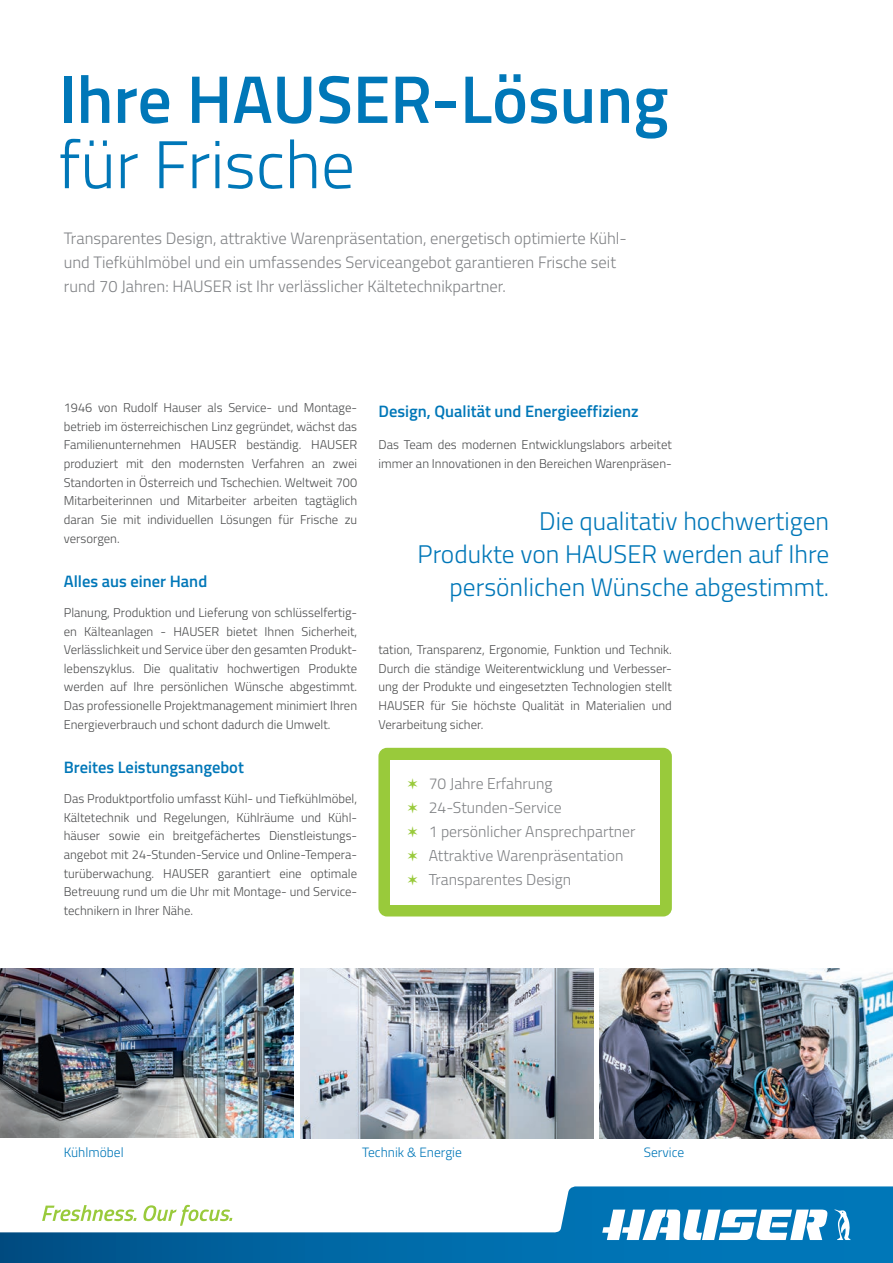
<style>
.page{position:relative;width:893px;height:1263px;background:#fff}
.page>*{position:absolute;margin:0;border:0;box-sizing:border-box;transform-origin:0 0}
.t1{font:600 67.5px "Titillium";color:#0077b8}
.t2{font:300 67.5px "Titillium";color:#0077b8}
.t3{font:300 25.5px/33px "Titillium";color:#0077b8;text-align:right}
.t4{font:300 16.5px/24px "Titillium";color:#808285}
.t5{font:600 16.5px "Titillium";color:#0077b8}
.t6{font:300 15.75px/24px "Titillium";color:#808285}
.t7{font:300 13.5px "Titillium";color:#0077b8}
.t8{font:300 12.75px/18.6px "Titillium";color:#4b4c4d;text-align:justify}
.s1{color:#99ca3b}
</style>
<div class="page">
<img style="left:600px;top:968px;width:293px;height:170px">
<img style="left:300px;top:968px;width:294px;height:170px">
<img style="left:0;top:968px;width:293px;height:169px">
<div style="left:378px;top:748px;width:294px;height:168px;background:#99ca3b;border-radius:9px"></div>
<div style="left:390px;top:760px;width:270px;height:145px;background:#fff"></div>
<svg style="left:0;top:1186px;width:893px;height:77px"></svg>
<svg style="left:42px;top:1205px;width:190px;height:21px"></svg>
<svg style="left:834px;top:1209px;width:17px;height:31px"></svg>
<svg style="left:602px;top:1209px;width:226px;height:31px"></svg>
<h1 class="t1" style="left:58px;top:49px;width:612px">Ihre HAUSER-Lösung</h1>
<h1 class="t2" style="left:58px;top:116px;width:298px">für Frische</h1>
<p class="t4" style="left:64px;top:226px;width:565px">Transparentes Design, attraktive Warenpräsentation, energetisch optimierte Kühl&shy;und Tiefkühlmöbel und ein umfassendes Serviceangebot garantieren Frische seit rund 70 Jahren: HAUSER ist Ihr verlässlicher Kältetechnikpartner.</p>
<p class="t8" style="left:64px;top:398px;width:295px">1946 von Rudolf Hauser als Service- und Montage&shy;betrieb im österreichischen Linz gegründet, wächst das Familienunternehmen HAUSER beständig. HAUSER produziert mit den modernsten Verfahren an zwei Standorten in Österreich und Tschechien. Weltweit 700<br>Mitarbeiterinnen und Mitarbeiter arbeiten tagtäglich daran Sie mit individuellen Lösungen für Frische zu versorgen.</p>
<p class="t5" style="left:64px;top:568px;width:145px">Alles aus einer Hand</p>
<p class="t8" style="left:64px;top:603px;width:295px">Planung, Produktion und Lieferung von schlüsselfertig&shy;en Kälteanlagen - HAUSER bietet Ihnen Sicherheit, Verlässlichkeit und Service über den gesamten Produkt&shy;lebenszyklus. Die qualitativ hochwertigen Produkte werden auf Ihre persönlichen Wünsche abgestimmt.<br>Das professionelle Projektmanagement minimiert Ihren Energieverbrauch und schont dadurch die Umwelt.</p>
<p class="t5" style="left:64px;top:755px;width:182px">Breites Leistungsangebot</p>
<p class="t8" style="left:64px;top:789px;width:295px">Das Produktportfolio umfasst Kühl- und Tiefkühlmöbel, Kältetechnik und Regelungen, Kühlräume und Kühl&shy;häuser sowie ein breitgefächertes Dienstleistungs&shy;angebot mit 24-Stunden-Service und Online-Tempera&shy;turüberwachung. HAUSER garantiert eine optimale Betreuung rund um die Uhr mit Montage- und Service&shy;technikern in Ihrer Nähe.</p>
<p class="t5" style="left:378px;top:398px;width:262px">Design, Qualität und Energieeffizienz</p>
<p class="t8" style="left:378px;top:435px;width:295px">Das Team des modernen Entwicklungslabors arbeitet immer an Innovationen in den Bereichen Warenpräsen-</p>
<h2 class="t3" style="left:418px;top:503px;width:413px">Die qualitativ hochwertigen<br>Produkte von HAUSER werden auf Ihre persönlichen Wünsche abgestimmt.</h2>
<p class="t8" style="left:378px;top:640px;width:295px">tation, Transparenz, Ergonomie, Funktion und Technik.<br>Durch die ständige Weiterentwicklung und Verbesser&shy;ung der Produkte und eingesetzten Technologien stellt HAUSER für Sie höchste Qualität in Materialien und Verarbeitung sicher.</p>
<p class="t6" style="left:407px;top:771px;width:229px"><span class="s1">✶</span> 70 Jahre Erfahrung<br><span class="s1">✶</span> 24-Stunden-Service<br><span class="s1">✶</span> 1 persönlicher Ansprechpartner <span class="s1">✶</span> Attraktive Warenpräsentation <span class="s1">✶</span> Transparentes Design</p>
<p class="t7" style="left:64px;top:1142px;width:61px">Kühlmöbel</p>
<p class="t7" style="left:362px;top:1142px;width:101px">Technik &amp; Energie</p>
<p class="t7" style="left:644px;top:1142px;width:42px">Service</p>
</div>
